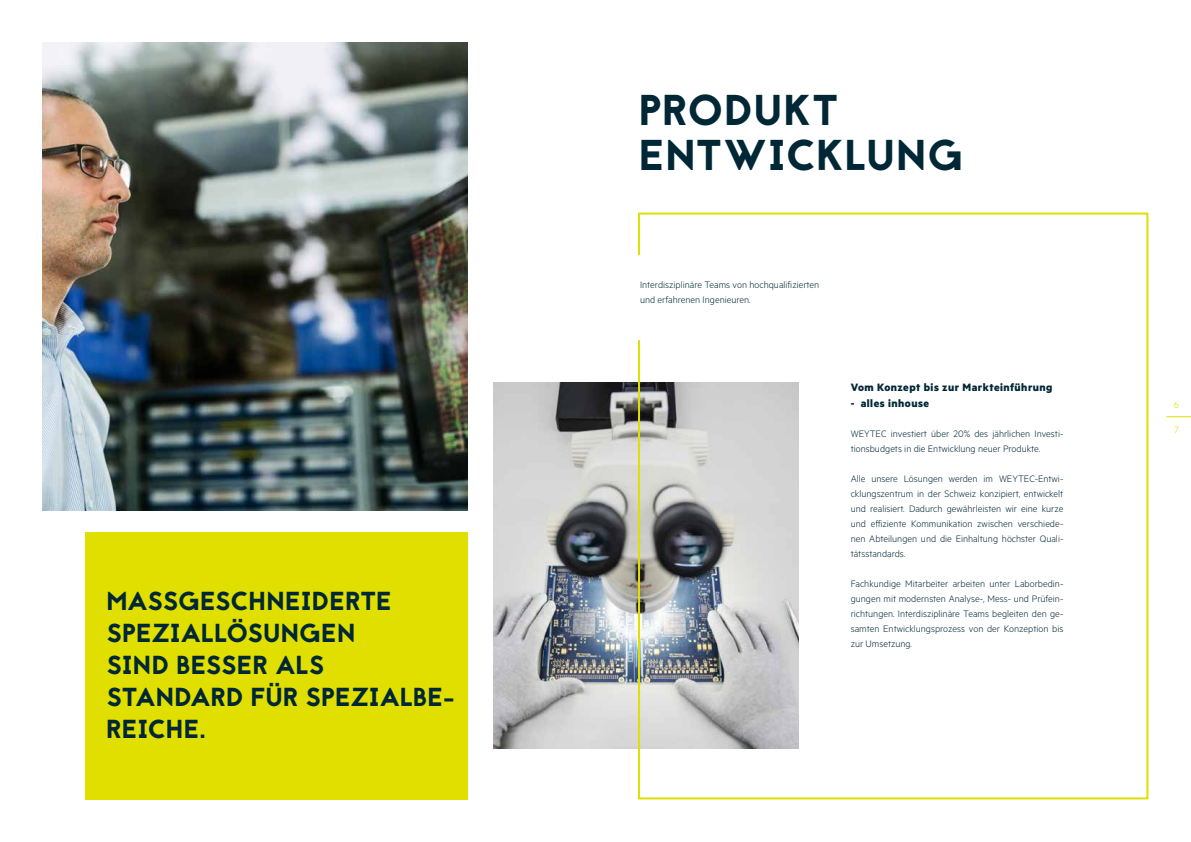
<style>
.page{position:relative;width:1191px;height:842px;background:#fff}
.page>*{position:absolute;margin:0;border:0;box-sizing:border-box;transform-origin:0 0}
.t1{font:43px/45px "Jaapokki";letter-spacing:-.005em;color:#002736}
.t2{font:26px/32px "Jaapokki";letter-spacing:-.01em;color:#002736}
.t3{font:700 12px "Metric";letter-spacing:.04em;color:#002736}
.t4{font:300 10.5px/15px "Metric";color:#002736}
.t5{font:300 10.5px "Metric";color:#e0df00}
</style>
<div class="page">
<img style="left:493px;top:383px;width:144px;height:365px">
<div style="left:86px;top:531px;width:382px;height:268px;background:#e0df00"></div>
<svg style="left:637px;top:212px;width:512px;height:588px"></svg>
<img style="left:43px;top:42px;width:425px;height:468px">
<svg style="left:1166px;top:417px;width:25px;height:1px"></svg>
<h2 class="t2" style="left:106px;top:585px;width:350px">MASSGESCHNEIDERTE<br>SPEZIALLÖSUNGEN<br>SIND BESSER ALS<br>STANDARD FÜR SPEZIALBE-<br>REICHE.</h2>
<h1 class="t1" style="left:639px;top:89px;width:326px">PRODUKT<br>ENTWICKLUNG</h1>
<p class="t4" style="left:640px;top:276px;width:181px">Interdisziplinäre Teams von hochqualifizierten und erfahrenen Ingenieuren.</p>
<p class="t3" style="left:850px;top:379px;width:203px">Vom Konzept bis zur Markteinführung</p>
<p class="t3" style="left:850px;top:395px;width:80px">- alles inhouse</p>
<p class="t4" style="left:850px;top:425px;width:214px">WEYTEC investiert über 20% des jährlichen Investi&shy;tionsbudgets in die Entwicklung neuer Produkte.</p>
<p class="t4" style="left:850px;top:470px;width:214px;text-align:justify">Alle unsere Lösungen werden im WEYTEC-Entwi&shy;cklungszentrum in der Schweiz konzipiert, entwickelt und realisiert. Dadurch gewährleisten wir eine kurze und effiziente Kommunikation zwischen verschiede&shy;nen Abteilungen und die Einhaltung höchster Quali&shy;tätsstandards.</p>
<p class="t4" style="left:850px;top:575px;width:214px;text-align:justify">Fachkundige Mitarbeiter arbeiten unter Laborbedin&shy;gungen mit modernsten Analyse-, Mess- und Prüfein&shy;richtungen. Interdisziplinäre Teams begleiten den ge&shy;samten Entwicklungsprozess von der Konzeption bis zur Umsetzung.</p>
<p class="t5" style="left:1173px;top:398px;width:7px">6</p>
<p class="t5" style="left:1174px;top:424px;width:6px">7</p>
</div>
